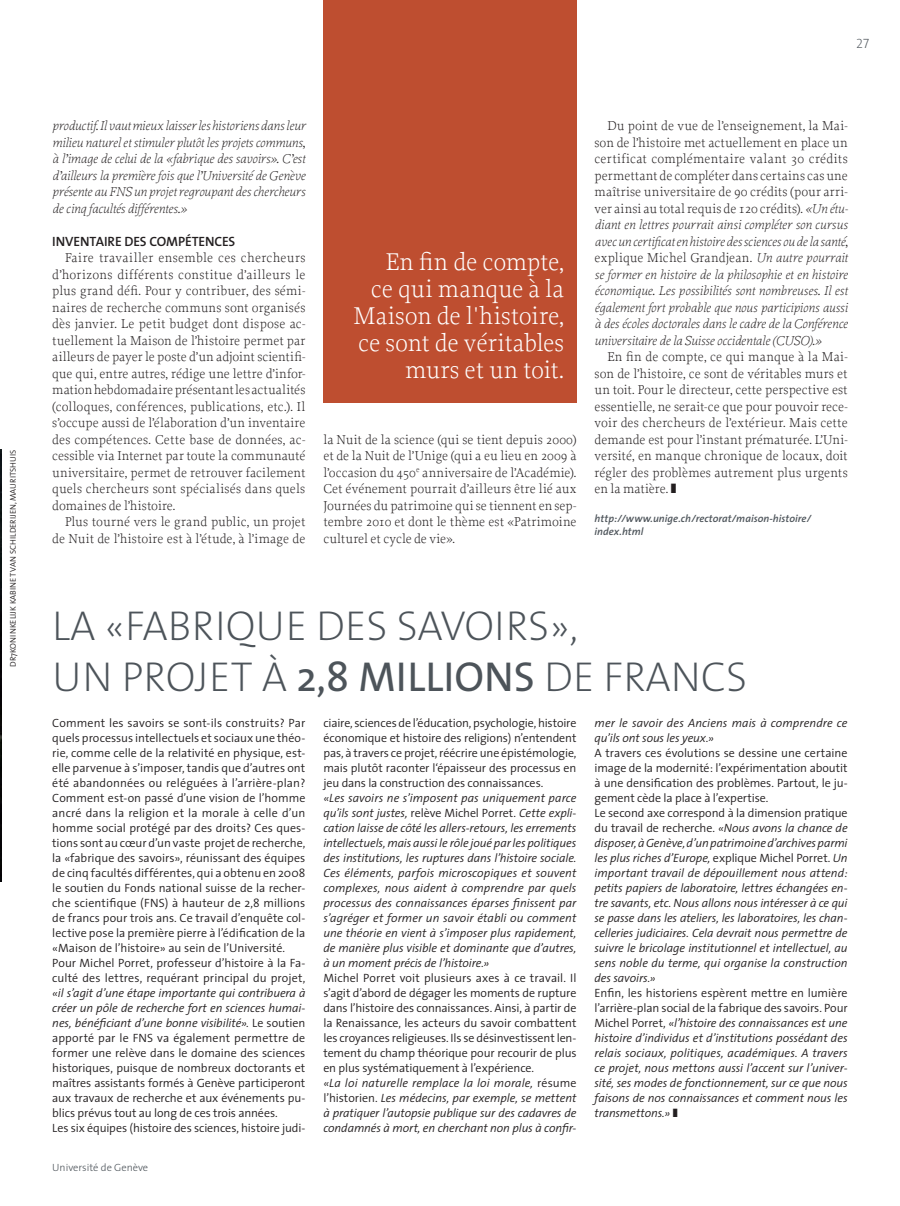
<style>
.page{position:relative;width:900px;height:1206px;background:#fff}
.page>*{position:absolute;margin:0;border:0;box-sizing:border-box;transform-origin:0 0}
.t1{font:200 42px/50.4px "The Sans";color:#4d545a}
.t2{font:300 25.5px/27px "Proforma";letter-spacing:-.01em;color:#fff;text-align:right}
.t3{font:300 13.5px/16.5px "Proforma";letter-spacing:.005em;color:#231f20;text-align:justify}
.t4{font:italic 200 13.5px/16.5px "Proforma";letter-spacing:-.005em;color:#231f20;text-align:justify}
.t5{font:600 13.5px "The Sans";color:#231f20}
.t6{font:13.5px "The Sans Extra Light Caps";color:#4d545a}
.t7{font:300 12px/15px "The Sans";color:#231f20}
.t8{font:italic 300 12px/15px "The Sans";letter-spacing:-.005em;color:#231f20;text-align:justify}
.t9{font:italic 600 10.5px/12.6px "The Sans";color:#4d545a}
.t10{font:300 10.5px "The Sans";color:#4d545a}
.t11{font:300 8.25px "The Sans";color:#231f20}
.s1{font-weight:300;font-style:normal}
.s2{font-weight:400}
.s3{font-style:italic}
.s4{font-style:normal}
</style>
<div class="page">
<div style="left:323px;top:0;width:254px;height:403px;background:#be4e30"></div>
<img style="left:0;top:450px;width:1px;height:431px">
<p class="t11" style="left:6px;top:667px;width:219px;rotate:-90deg">DR7konin kelij k kabinet van schi lderijen, Mauritshuis</p>
<p class="t6" style="left:856px;top:33px;width:14px">27</p>
<p class="t4" style="left:52px;top:117px;width:255px">productif. Il vaut mieux laisser les historiens dans leur milieu naturel et stimuler plutôt les projets communs, à l’image de celui de la «fabrique des savoirs». C’est d’ailleurs la première fois que l’Université de Genève présente au FNS un projet regroupant des chercheurs de cinq facultés différentes.»</p>
<p class="t5" style="left:52px;top:230px;width:9px">INVENTAIRE</p>
<p class="t5" style="left:124px;top:230px;width:8px">DES</p>
<p class="t5" style="left:149px;top:230px;width:10px">COMP</p>
<p class="t5" style="left:185px;top:230px;width:13px">ÉTENCES</p>
<p class="t3" style="left:52px;top:249px;width:255px;text-indent:13px">Faire travailler ensemble ces chercheurs d’horizons différents constitue d’ailleurs le plus grand défi. Pour y contribuer, des sémi&shy;naires de recherche communs sont organisés dès janvier. Le petit budget dont dispose ac&shy;tuellement la Maison de l’histoire permet par ailleurs de payer le poste d’un adjoint scientifi&shy;que qui, entre autres, rédige une lettre d’infor&shy;mation hebdomadaire présentant les actualités (colloques, conférences, publications, etc.). Il s’occupe aussi de l’élaboration d’un inventaire des compétences. Cette base de données, ac&shy;cessible via Internet par toute la communauté universitaire, permet de retrouver facilement quels chercheurs sont spécialisés dans quels domaines de l’histoire.</p>
<p class="t3" style="left:52px;top:513px;width:255px;text-align:right">Plus tourné vers le grand public, un projet de Nuit de l’histoire est à l’étude, à l’image de</p>
<h2 class="t2" style="left:353px;top:247px;width:212px">En fin de compte,<br>ce qui manque à la<br>Maison de l'histoire, ce sont de véritables murs et un toit.</h2>
<p class="t3" style="left:323px;top:431px;width:255px">la Nuit de la science (qui se tient depuis 2000) et de la Nuit de l’Unige (qui a eu lieu en 2009 à l’occasion du 450<sup>e</sup> anniversaire de l’Académie).<br>Cet événement pourrait d’ailleurs être lié aux Journées du patrimoine qui se tiennent en sep&shy;tembre 2010 et dont le thème est «Patrimoine culturel et cycle de vie».</p>
<p class="t4" style="left:594px;top:117px;width:255px;text-indent:13px"><span class="s1">Du point de vue de l’enseignement, la Mai&shy;son de l’histoire met actuellement en place un certificat complémentaire valant 30 crédits permettant de compléter dans certains cas une maîtrise universitaire de 90 crédits (pour arri&shy;ver ainsi au total requis de 120 crédits).</span> «Un étu&shy;diant en lettres pourrait ainsi compléter son cursus avec un certificat en histoire des sciences ou de la santé, <span class="s1">explique Michel Grandjean.</span> Un autre pourrait se former en histoire de la philosophie et en histoire économique. Les possibilités sont nombreuses. Il est également fort probable que nous participions aussi à des écoles doctorales dans le cadre de la Conférence universitaire de la Suisse occidentale (CUSO).»</p>
<p class="t3" style="left:594px;top:348px;width:255px;text-indent:13px">En fin de compte, ce qui manque à la Mai&shy;son de l’histoire, ce sont de véritables murs et un toit. Pour le directeur, cette perspective est essentielle, ne serait-ce que pour pouvoir rece&shy;voir des chercheurs de l’extérieur. Mais cette demande est pour l’instant prématurée. L’Uni&shy;versité, en manque chronique de locaux, doit régler des problèmes autrement plus urgents en la matière. ❚</p>
<p class="t9" style="left:594px;top:512px;width:218px">http://www.unige.ch/rectorat/maison-histoire/ index.html</p>
<h1 class="t1" style="left:52px;top:599px;width:527px">LA «FABRIQUE DES SAVOIRS»,<br>UN PROJET À <span class="s2">2,8 MILLI</span></h1>
<h1 class="t1" style="left:454px;top:650px;width:294px"><span class="s2">ONS</span> DE FRANCS</h1>
<p class="t7" style="left:52px;top:715px;width:255px">Comment les savoirs se sont-ils construits? Par quels processus intellectuels et sociaux une théo&shy;rie, comme celle de la relativité en physique, est&shy;elle parvenue à s’imposer, tandis que d’autres ont été abandonnées ou reléguées à l’arrière-plan?<br>Comment est-on passé d’une vision de l’homme ancré dans la religion et la morale à celle d’un homme social protégé par des droits? Ces ques&shy;tions sont au cœur d’un vaste projet de recherche, la «fabrique des savoirs», réunissant des équipes de cinq facultés différentes, qui a obtenu en 2008 le soutien du Fonds national suisse de la recher&shy;che scientifique (FNS) à hauteur de 2,8 millions de francs pour trois ans. Ce travail d’enquête col&shy;lective pose la première pierre à l’édification de la «Maison de l’histoire» au sein de l’Université.<br>Pour Michel Porret, professeur d’histoire à la Fa&shy;culté des lettres, requérant principal du projet,</p>
<p class="t7" style="left:52px;top:985px;width:255px"><span class="s3">«il s’agit d’une étape importante qui contribuera à créer un pôle de recherche fort en sciences humai&shy;nes, bénéficiant d’une bonne visibilité».</span> Le soutien apporté par le FNS va également permettre de former une relève dans le domaine des sciences historiques, puisque de nombreux doctorants et maîtres assistants formés à Genève participeront aux travaux de recherche et aux événements pu&shy;blics prévus tout au long de ces trois années.<br>Les six équipes (histoire des sciences, histoire judi-</p>
<p class="t10" style="left:52px;top:1158px;width:97px">Université de Genève</p>
<p class="t7" style="left:323px;top:715px;width:255px;text-align:justify">ciaire, sciences de l’éducation, psychologie, histoire économique et histoire des religions) n’entendent pas, à travers ce projet, réécrire une épistémologie, mais plutôt raconter l‘épaisseur des processus en jeu dans la construction des connaissances.</p>
<p class="t8" style="left:323px;top:790px;width:255px">«Les savoirs ne s’imposent pas uniquement parce qu’ils sont justes, <span class="s4">relève Michel Porret.</span> Cette expli&shy;cation laisse de côté les allers-retours, les errements intellectuels, mais aussi le rôle joué par les politiques des institutions, les ruptures dans l’histoire sociale.<br>Ces éléments, parfois microscopiques et souvent complexes, nous aident à comprendre par quels processus des connaissances éparses finissent par s’agréger et former un savoir établi ou comment une théorie en vient à s’imposer plus rapidement, de manière plus visible et dominante que d’autres, à un moment précis de l’histoire.»</p>
<p class="t7" style="left:323px;top:970px;width:255px">Michel Porret voit plusieurs axes à ce travail. Il s’agit d’abord de dégager les moments de rupture dans l’histoire des connaissances. Ainsi, à partir de la Renaissance, les acteurs du savoir combattent les croyances religieuses. Ils se désinvestissent len&shy;tement du champ théorique pour recourir de plus en plus systématiquement à l’expérience.<br><span class="s3">«La loi naturelle remplace la loi morale,</span> résume l’historien. <span class="s3">Les médecins, par exemple, se mettent à pratiquer l’autopsie publique sur des cadavres de condamnés à mort, en cherchant non plus à confir-</span></p>
<p class="t8" style="left:594px;top:715px;width:254px">mer le savoir des Anciens mais à comprendre ce qu’ils ont sous les yeux.»</p>
<p class="t8" style="left:594px;top:745px;width:255px;text-align:left"><span class="s4">A travers ces évolutions se dessine une certaine image de la modernité: l’expérimentation aboutit à une densification des problèmes. Partout, le ju&shy;gement cède la place à l’expertise.<br>Le second axe correspond à la dimension pratique du travail de recherche.</span> «Nous avons la chance de disposer, à Genève, d’un patrimoine d’archives parmi les plus riches d’Europe, <span class="s4">explique Michel Porret.</span> Un important travail de dépouillement nous attend: petits papiers de laboratoire, lettres échangées en&shy;tre savants, etc. Nous allons nous intéresser à ce qui se passe dans les ateliers, les laboratoires, les chan&shy;celleries judiciaires. Cela devrait nous permettre de suivre le bricolage institutionnel et intellectuel, au sens noble du terme, qui organise la construction des savoirs.»</p>
<p class="t8" style="left:594px;top:985px;width:255px"><span class="s4">Enfin, les historiens espèrent mettre en lumière l’arrière-plan social de la fabrique des savoirs. Pour Michel Porret,</span> «l’histoire des connaissances est une histoire d’individus et d’institutions possédant des relais sociaux, politiques, académiques. A travers ce projet, nous mettons aussi l’accent sur l’univer&shy;sité, ses modes de fonctionnement, sur ce que nous faisons de nos connaissances et comment nous les transmettons.» ❚</p>
</div>
